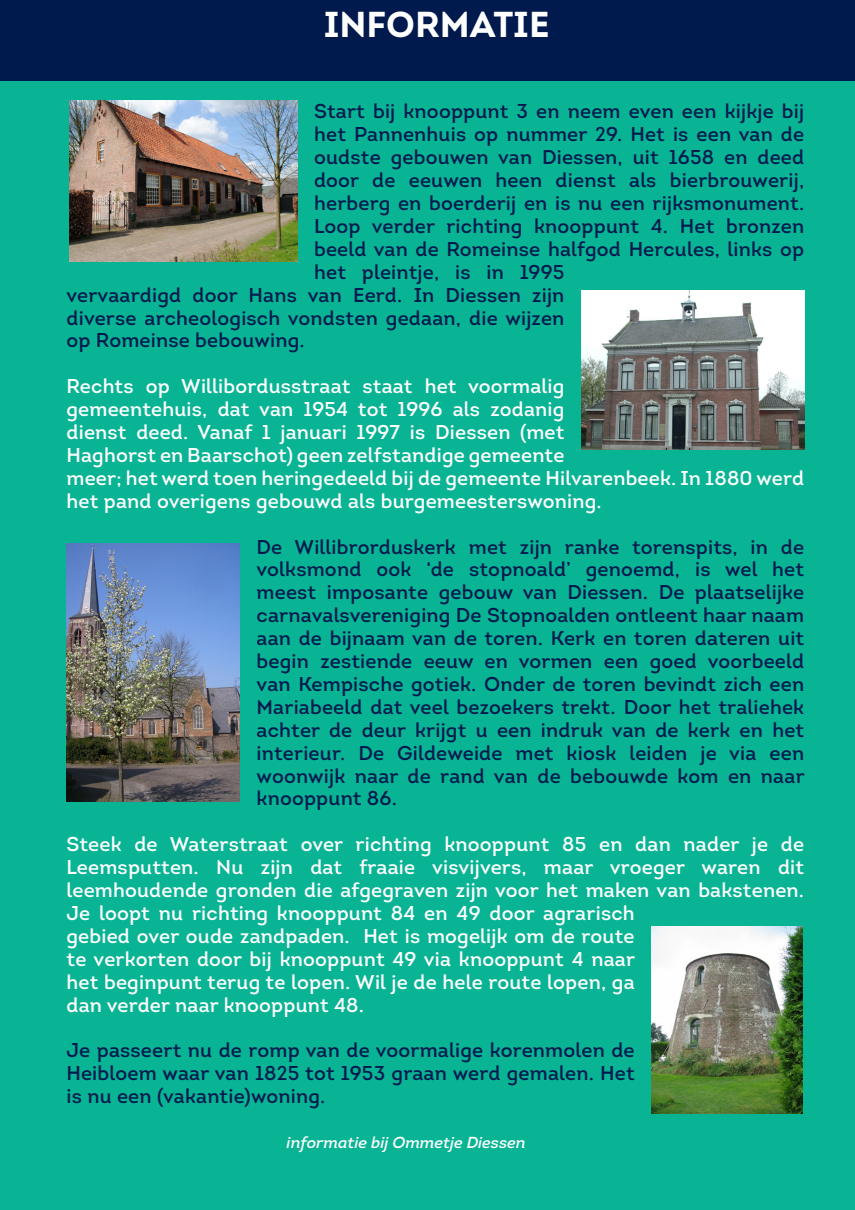
<style>
.page{position:relative;width:855px;height:1210px;background:#fff}
.page>*{position:absolute;margin:0;border:0;box-sizing:border-box;transform-origin:0 0}
.t1{font:36px "Intro Bold Caps";color:#fff}
.t2{font:600 20px/22.8px "Intro";letter-spacing:.01em;color:#001a4d;text-align:justify}
.t3{font:600 20px/22.8px "Intro";letter-spacing:.01em;color:#fff}
.t4{font:italic 600 16px "Intro";color:#fff}
</style>
<div class="page">
<hr style="left:0;top:1209px;width:854px;height:1px;background:#001a4d">
<div style="left:0;top:0;width:854px;height:1209px;background:#09b495"></div>
<div style="left:0;top:0;width:854px;height:81px;background:#001a4d"></div>
<img style="left:70px;top:100px;width:227px;height:161px">
<img style="left:581px;top:291px;width:222px;height:159px">
<img style="left:651px;top:926px;width:151px;height:187px">
<img style="left:66px;top:543px;width:173px;height:258px">
<p class="t1" style="left:323px;top:1px;width:227px">INFORMATIE</p>
<p class="t2" style="left:314px;top:100px;width:491px">Start bij knooppunt 3 en neem even een kijkje bij</p>
<p class="t2" style="left:314px;top:123px;width:491px">het Pannenhuis op nummer 29. Het is een van de</p>
<p class="t2" style="left:314px;top:146px;width:491px">oudste gebouwen van Diessen, uit 1658 en deed</p>
<p class="t2" style="left:314px;top:169px;width:491px">door de eeuwen heen dienst als bierbrouwerij,</p>
<p class="t2" style="left:314px;top:192px;width:491px">herberg en boerderij en is nu een rijksmonument.</p>
<p class="t2" style="left:314px;top:214px;width:491px">Loop verder richting knooppunt 4. Het bronzen</p>
<p class="t2" style="left:314px;top:237px;width:491px">beeld van de Romeinse halfgod Hercules, links op</p>
<p class="t2" style="left:314px;top:260px;width:252px">het pleintje, is in 1995</p>
<p class="t2" style="left:66px;top:283px;width:499px">vervaardigd door Hans van Eerd. In Diessen zijn</p>
<p class="t2" style="left:66px;top:306px;width:499px">diverse archeologisch vondsten gedaan, die wijzen</p>
<p class="t2" style="left:66px;top:329px;width:240px">op Romeinse bebouwing.</p>
<p class="t3" style="left:66px;top:375px;width:738px">Rechts op Willibordusstraat staat het voormalig<br>gemeentehuis, dat van 1954 tot 1996 als zodanig<br>dienst deed. Vanaf 1 januari 1997 is Diessen (met<br>Haghorst en Baarschot) geen zelfstandige gemeente<br>meer; het werd toen heringedeeld bij de gemeente Hilvarenbeek. In 1880 werd het pand overigens gebouwd als burgemeesterswoning.</p>
<p class="t2" style="left:256px;top:535px;width:549px">De Willibrorduskerk met zijn ranke torenspits, in de volksmond ook ‘de stopnoald’ genoemd, is wel het meest imposante gebouw van Diessen. De plaatselijke carnavalsvereniging De Stopnoalden ontleent haar naam aan de bijnaam van de toren. Kerk en toren dateren uit begin zestiende eeuw en vormen een goed voorbeeld van Kempische gotiek. Onder de toren bevindt zich een Mariabeeld dat veel bezoekers trekt. Door het traliehek achter de deur krijgt u een indruk van de kerk en het interieur. De Gildeweide met kiosk leiden je via een woonwijk naar de rand van de bebouwde kom en naar knooppunt 86.</p>
<p class="t3" style="left:66px;top:833px;width:738px">Steek de Waterstraat over richting knooppunt 85 en dan nader je de Leemsputten. Nu zijn dat fraaie visvijvers, maar vroeger waren dit leemhoudende gronden die afgegraven zijn voor het maken van bakstenen.<br>Je loopt nu richting knooppunt 84 en 49 door agrarisch<br>gebied over oude zandpaden. Het is mogelijk om de route<br>te verkorten door bij knooppunt 49 via knooppunt 4 naar<br>het beginpunt terug te lopen. Wil je de hele route lopen, ga<br>dan verder naar knooppunt 48.</p>
<p class="t2" style="left:66px;top:1039px;width:569px">Je passeert nu de romp van de voormalige korenmolen de Heibloem waar van 1825 tot 1953 graan werd gemalen. Het is nu een (vakantie)woning.</p>
<p class="t4" style="left:286px;top:1132px;width:240px">informatie bij Ommetje Diessen</p>
</div>
